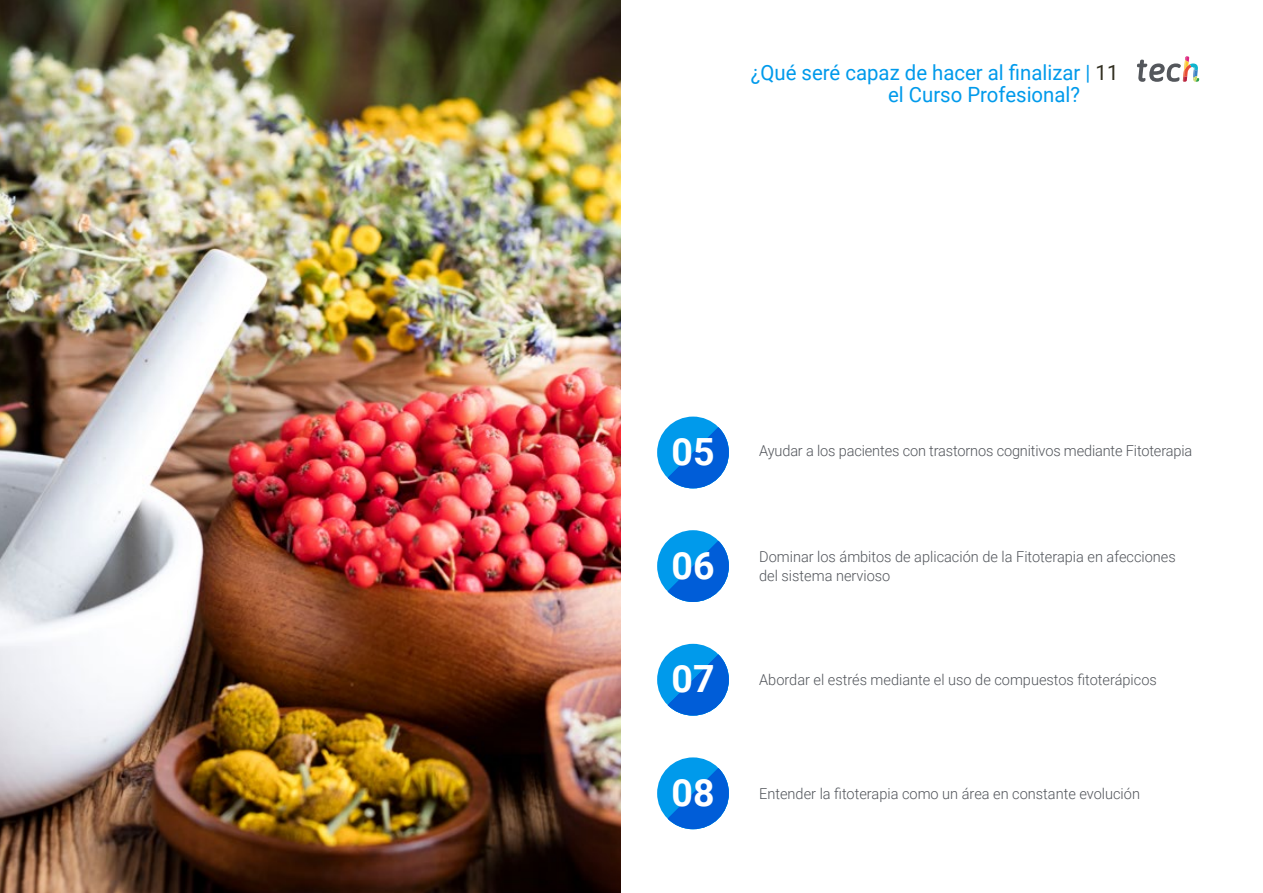
<style>
.page{position:relative;width:1263px;height:893px;background:#fff}
.page>*{position:absolute;margin:0;border:0;box-sizing:border-box;transform-origin:0 0}
.t1{font:700 37.5px "Roboto";color:#fff}
.t2{font:21px/22.5px "Roboto";color:#009aeb}
.t3{font:300 15px/19.5px "Roboto";color:#52555b}
.s1{color:#312e20}
</style>
<div class="page">
<img style="left:0;top:0;width:621px;height:893px">
<svg style="left:1137px;top:56px;width:62px;height:26px"></svg>
<div style="left:657px;top:530px;width:72px;height:72px;background:#009aeb;border-radius:50%"></div>
<svg style="left:668px;top:541px;width:61px;height:61px"></svg>
<div style="left:657px;top:757px;width:72px;height:72px;background:#009aeb;border-radius:50%"></div>
<svg style="left:668px;top:768px;width:61px;height:61px"></svg>
<div style="left:657px;top:644px;width:72px;height:72px;background:#009aeb;border-radius:50%"></div>
<svg style="left:668px;top:654px;width:61px;height:62px"></svg>
<div style="left:657px;top:417px;width:72px;height:71px;background:#009aeb;border-radius:50%"></div>
<svg style="left:668px;top:427px;width:61px;height:61px"></svg>
<h2 class="t2" style="left:888px;top:60px;width:232px;text-indent:-137px">¿Qué seré capaz de hacer al finalizar | <span class="s1">11 </span>el Curso Profesional?</h2>
<h1 class="t1" style="left:671px;top:426px;width:45px">05</h1>
<p class="t3" style="left:759px;top:440px;width:435px">Ayudar a los pacientes con trastornos cognitivos mediante Fitoterapia</p>
<h1 class="t1" style="left:671px;top:539px;width:45px">06</h1>
<p class="t3" style="left:759px;top:546px;width:418px">Dominar los ámbitos de aplicación de la Fitoterapia en afecciones del sistema nervioso</p>
<h1 class="t1" style="left:671px;top:653px;width:45px">07</h1>
<p class="t3" style="left:759px;top:670px;width:399px">Abordar el estrés mediante el uso de compuestos fitoterápicos</p>
<h1 class="t1" style="left:671px;top:766px;width:45px">08</h1>
<p class="t3" style="left:759px;top:783px;width:382px">Entender la fitoterapia como un área en constante evolución</p>
</div>
